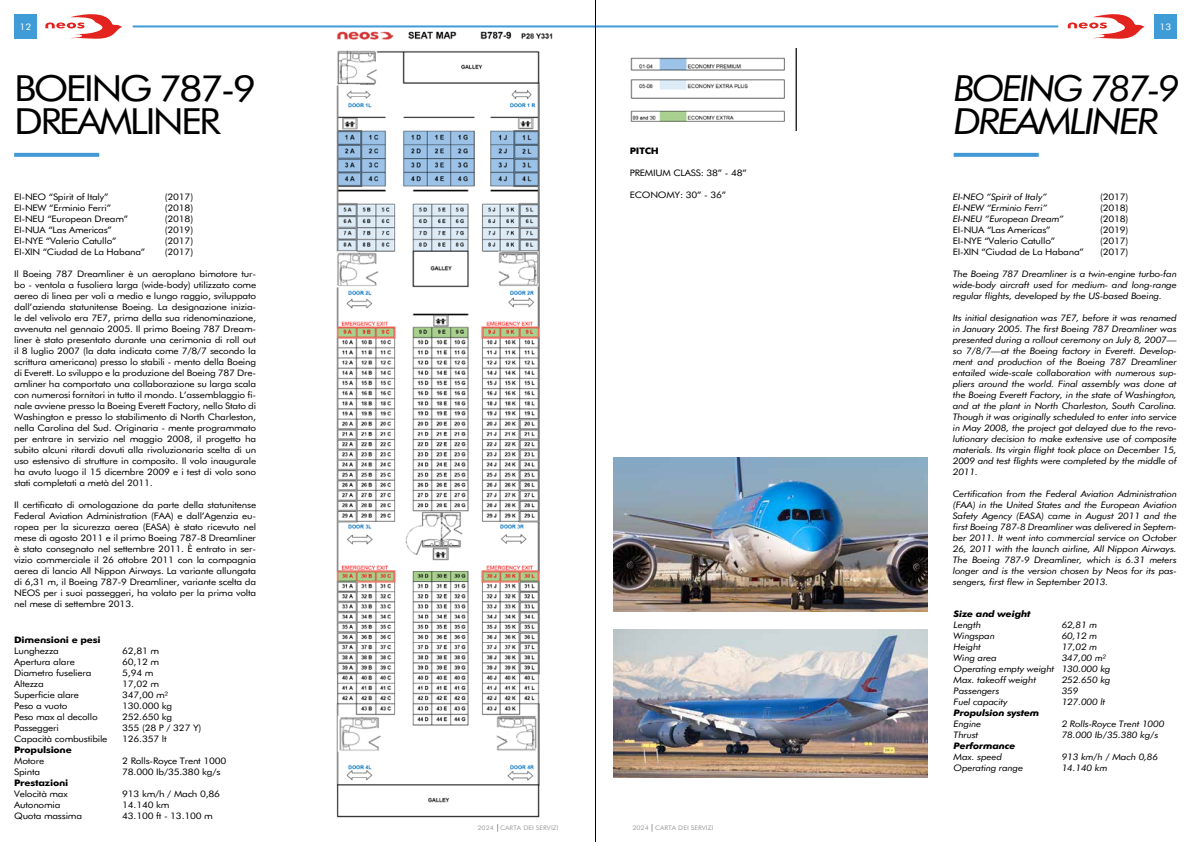
<style>
.page{position:relative;width:1191px;height:842px;background:#fff}
.page>*{position:absolute;margin:0;border:0;box-sizing:border-box;transform-origin:0 0}
.t1{font:40px/33px "Neos";letter-spacing:-.07em;color:#000}
.t2{font:italic 40px/33px "Neos";letter-spacing:-.07em;color:#000;scale:.96 1}
.t3{font:10px/11px "Neos";letter-spacing:-.02em;color:#000;text-align:justify}
.t4{font:italic 10px/11px "Neos";letter-spacing:-.02em;color:#000;text-align:justify}
.t5{font:700 10px "Neos";letter-spacing:-.02em;color:#000}
.t6{font:italic 700 10px "Neos";letter-spacing:-.02em;color:#000}
.t7{font:10px "Neos";color:#fff}
.t8{font:7px "Neos";color:#9d9d9c}
</style>
<div class="page">
<div style="left:14px;top:14px;width:23px;height:25px;background:#3f9cd7"></div>
<hr style="left:133px;top:25px;width:925px;height:2px;background:#419bd6">
<div style="left:1154px;top:14px;width:22px;height:25px;background:#3f9cd7"></div>
<svg style="left:45px;top:14px;width:77px;height:25px"></svg>
<svg style="left:1067px;top:14px;width:77px;height:25px"></svg>
<svg style="left:14px;top:153px;width:85px;height:4px"></svg>
<svg style="left:953px;top:153px;width:85px;height:4px"></svg>
<img style="left:336px;top:31px;width:217px;height:787px">
<img style="left:630px;top:48px;width:166px;height:82px">
<img style="left:614px;top:629px;width:314px;height:148px">
<img style="left:614px;top:457px;width:314px;height:155px">
<hr style="left:595px;top:0;width:1px;height:842px;background:#000">
<p class="t7" style="left:20px;top:22px;width:13px">12</p>
<p class="t7" style="left:1159px;top:22px;width:13px">13</p>
<h1 class="t1" style="left:14px;top:71px;width:244px">BOEING 787-9<br>DREAMLINER</h1>
<h1 class="t2" style="left:953px;top:71px;width:237px">BOEING 787-9<br>DREAMLINER</h1>
<p class="t5" style="left:630px;top:145px;width:30px">PITCH</p>
<p class="t3" style="left:630px;top:167px;width:118px">PREMIUM CLASS: 38” - 48”</p>
<p class="t3" style="left:630px;top:189px;width:98px">ECONOMY: 30” - 36”</p>
<p class="t4" style="left:952px;top:191px;width:113px;text-align:left">EI-NEO “Spirit of Italy”<br>EI-NEW “Erminio Ferri”<br>EI-NEU “European Dream”</p>
<p class="t3" style="left:952px;top:224px;width:133px;text-align:left">EI-NUA “Las Americas”<br>EI-NYE “Valerio Catullo”<br>EI-XIN “Ciudad de La Habana”</p>
<p class="t4" style="left:952px;top:268px;width:225px">The Boeing 787 Dreamliner is a twin-engine turbo-fan wide-body aircraft used for medium- and long-range regular flights, developed by the US-based Boeing.</p>
<p class="t4" style="left:952px;top:312px;width:225px">Its initial designation was 7E7, before it was renamed in January 2005. The first Boeing 787 Dreamliner was presented during a rollout ceremony on July 8, 2007— so 7/8/7—at the Boeing factory in Everett. Develop&shy;ment and production of the Boeing 787 Dreamliner entailed wide-scale collaboration with numerous sup&shy;pliers around the world. Final assembly was done at the Boeing Everett Factory, in the state of Washington, and at the plant in North Charleston, South Carolina.<br>Though it was originally scheduled to enter into service in May 2008, the project got delayed due to the revo&shy;lutionary decision to make extensive use of composite materials. Its virgin flight took place on December 15, 2009 and test flights were completed by the middle of 2011.</p>
<p class="t4" style="left:952px;top:488px;width:225px">Certification from the Federal Aviation Administration (FAA) in the United States and the European Aviation Safety Agency (EASA) came in August 2011 and the first Boeing 787-8 Dreamliner was delivered in Septem&shy;ber 2011. It went into commercial service on October 26, 2011 with the launch airline, All Nippon Airways.<br>The Boeing 787-9 Dreamliner, which is 6.31 meters longer and is the version chosen by Neos for its pas&shy;sengers, first flew in September 2013.</p>
<p class="t3" style="left:14px;top:191px;width:133px;text-align:left">EI-NEO “Spirit of Italy”<br>EI-NEW “Erminio Ferri”<br>EI-NEU “European Dream”<br>EI-NUA “Las Americas”<br>EI-NYE “Valerio Catullo”<br>EI-XIN “Ciudad de La Habana”</p>
<p class="t3" style="left:14px;top:268px;width:243px">Il Boeing 787 Dreamliner è un aeroplano bimotore tur&shy;bo - ventola a fusoliera larga (wide-body) utilizzato come aereo di linea per voli a medio e lungo raggio, sviluppato dall’azienda statunitense Boeing. La designazione inizia&shy;le del velivolo era 7E7, prima della sua ridenominazione, avvenuta nel gennaio 2005. Il primo Boeing 787 Dream&shy;liner è stato presentato durante una cerimonia di roll out il 8 luglio 2007 (la data indicata come 7/8/7 secondo la scrittura americana) presso lo stabili - mento della Boeing di Everett. Lo sviluppo e la produzione del Boeing 787 Dre&shy;amliner ha comportato una collaborazione su larga scala con numerosi fornitori in tutto il mondo. L’assemblaggio fi&shy;nale avviene presso la Boeing Everett Factory, nello Stato di Washington e presso lo stabilimento di North Charleston, nella Carolina del Sud. Originaria - mente programmato per entrare in servizio nel maggio 2008, il progetto ha subito alcuni ritardi dovuti alla rivoluzionaria scelta di un uso estensivo di strutture in composito. Il volo inaugurale ha avuto luogo il 15 dicembre 2009 e i test di volo sono stati completati a metà del 2011.</p>
<p class="t3" style="left:14px;top:499px;width:243px">Il certificato di omologazione da parte della statunitense Federal Aviation Administration (FAA) e dall’Agenzia eu&shy;ropea per la sicurezza aerea (EASA) è stato ricevuto nel mese di agosto 2011 e il primo Boeing 787-8 Dreamliner è stato consegnato nel settembre 2011. È entrato in ser&shy;vizio commerciale il 26 ottobre 2011 con la compagnia aerea di lancio All Nippon Airways. La variante allungata di 6,31 m, il Boeing 787-9 Dreamliner, variante scelta da NEOS per i suoi passeggeri, ha volato per la prima volta nel mese di settembre 2013.</p>
<p class="t3" style="left:165px;top:191px;width:30px">(2017) (2018) (2018) (2019) (2017) (2017)</p>
<p class="t3" style="left:1100px;top:191px;width:30px">(2017) (2018) (2018) (2019) (2017) (2017)</p>
<p class="t5" style="left:14px;top:634px;width:88px">Dimensioni e pesi</p>
<p class="t3" style="left:14px;top:645px;width:46px">Lunghezza</p>
<p class="t3" style="left:122px;top:645px;width:38px">62,81 m</p>
<p class="t3" style="left:14px;top:656px;width:62px">Apertura alare</p>
<p class="t3" style="left:122px;top:656px;width:38px">60,12 m</p>
<p class="t3" style="left:14px;top:667px;width:79px">Diametro fuseliera</p>
<p class="t3" style="left:122px;top:667px;width:33px">5,94 m</p>
<p class="t3" style="left:14px;top:678px;width:31px">Altezza</p>
<p class="t3" style="left:122px;top:678px;width:38px">17,02 m</p>
<p class="t3" style="left:14px;top:689px;width:66px">Superficie alare</p>
<p class="t3" style="left:122px;top:689px;width:48px">347,00 m²</p>
<p class="t3" style="left:14px;top:700px;width:55px">Peso a vuoto</p>
<p class="t3" style="left:122px;top:700px;width:52px">130.000 kg</p>
<p class="t3" style="left:14px;top:711px;width:85px">Peso max al decollo</p>
<p class="t3" style="left:122px;top:711px;width:52px">252.650 kg</p>
<p class="t3" style="left:14px;top:722px;width:46px">Passeggeri</p>
<p class="t3" style="left:122px;top:722px;width:81px">355 (28 P / 327 Y)</p>
<p class="t3" style="left:14px;top:733px;width:95px">Capacità combustibile</p>
<p class="t3" style="left:122px;top:733px;width:46px">126.357 lt</p>
<p class="t5" style="left:14px;top:744px;width:59px">Propulsione</p>
<p class="t3" style="left:14px;top:755px;width:32px">Motore</p>
<p class="t3" style="left:122px;top:755px;width:106px">2 Rolls-Royce Trent 1000</p>
<p class="t3" style="left:14px;top:766px;width:28px">Spinta</p>
<p class="t3" style="left:122px;top:766px;width:100px">78.000 Ib/35.380 kg/s</p>
<p class="t5" style="left:14px;top:777px;width:56px">Prestazioni</p>
<p class="t3" style="left:14px;top:788px;width:55px">Velocità max</p>
<p class="t3" style="left:122px;top:788px;width:99px">913 km/h / Mach 0,86</p>
<p class="t3" style="left:14px;top:799px;width:48px">Autonomia</p>
<p class="t3" style="left:122px;top:799px;width:49px">14.140 km</p>
<p class="t3" style="left:14px;top:810px;width:69px">Quota massima</p>
<p class="t3" style="left:122px;top:810px;width:92px">43.100 ft - 13.100 m</p>
<p class="t8" style="left:477px;top:824px;width:83px">2024 CARTA DEI SERVIZI</p>
<p class="t8" style="left:632px;top:824px;width:83px">2024 CARTA DEI SERVIZI</p>
<p class="t6" style="left:953px;top:608px;width:78px">Size and weight</p>
<p class="t4" style="left:953px;top:619px;width:29px">Length</p>
<p class="t4" style="left:1061px;top:619px;width:37px">62,81 m</p>
<p class="t4" style="left:953px;top:630px;width:43px">Wingspan</p>
<p class="t4" style="left:1061px;top:630px;width:37px">60,12 m</p>
<p class="t4" style="left:953px;top:641px;width:29px">Height</p>
<p class="t4" style="left:1061px;top:641px;width:37px">17,02 m</p>
<p class="t4" style="left:953px;top:652px;width:45px">Wing area</p>
<p class="t4" style="left:953px;top:652px;width:158px;text-align:left;text-indent:108px">347,00 m²<br>Operating empty weight 130.000 kg<br>Max. takeoff weight</p>
<p class="t4" style="left:1061px;top:674px;width:50px">252.650 kg</p>
<p class="t4" style="left:953px;top:685px;width:47px">Passengers</p>
<p class="t4" style="left:1061px;top:685px;width:18px">359</p>
<p class="t4" style="left:953px;top:696px;width:56px">Fuel capacity</p>
<p class="t4" style="left:1061px;top:696px;width:45px">127.000 lt</p>
<p class="t6" style="left:953px;top:707px;width:87px">Propulsion system</p>
<p class="t4" style="left:953px;top:718px;width:29px">Engine</p>
<p class="t4" style="left:1061px;top:718px;width:104px">2 Rolls-Royce Trent 1000</p>
<p class="t4" style="left:953px;top:729px;width:26px">Thrust</p>
<p class="t4" style="left:1061px;top:729px;width:98px">78.000 Ib/35.380 kg/s</p>
<p class="t6" style="left:953px;top:740px;width:63px">Performance</p>
<p class="t4" style="left:953px;top:751px;width:50px">Max. speed</p>
<p class="t4" style="left:1061px;top:751px;width:98px">913 km/h / Mach 0,86</p>
<p class="t4" style="left:953px;top:762px;width:71px">Operating range</p>
<p class="t4" style="left:1061px;top:762px;width:47px">14.140 km</p>
</div>
